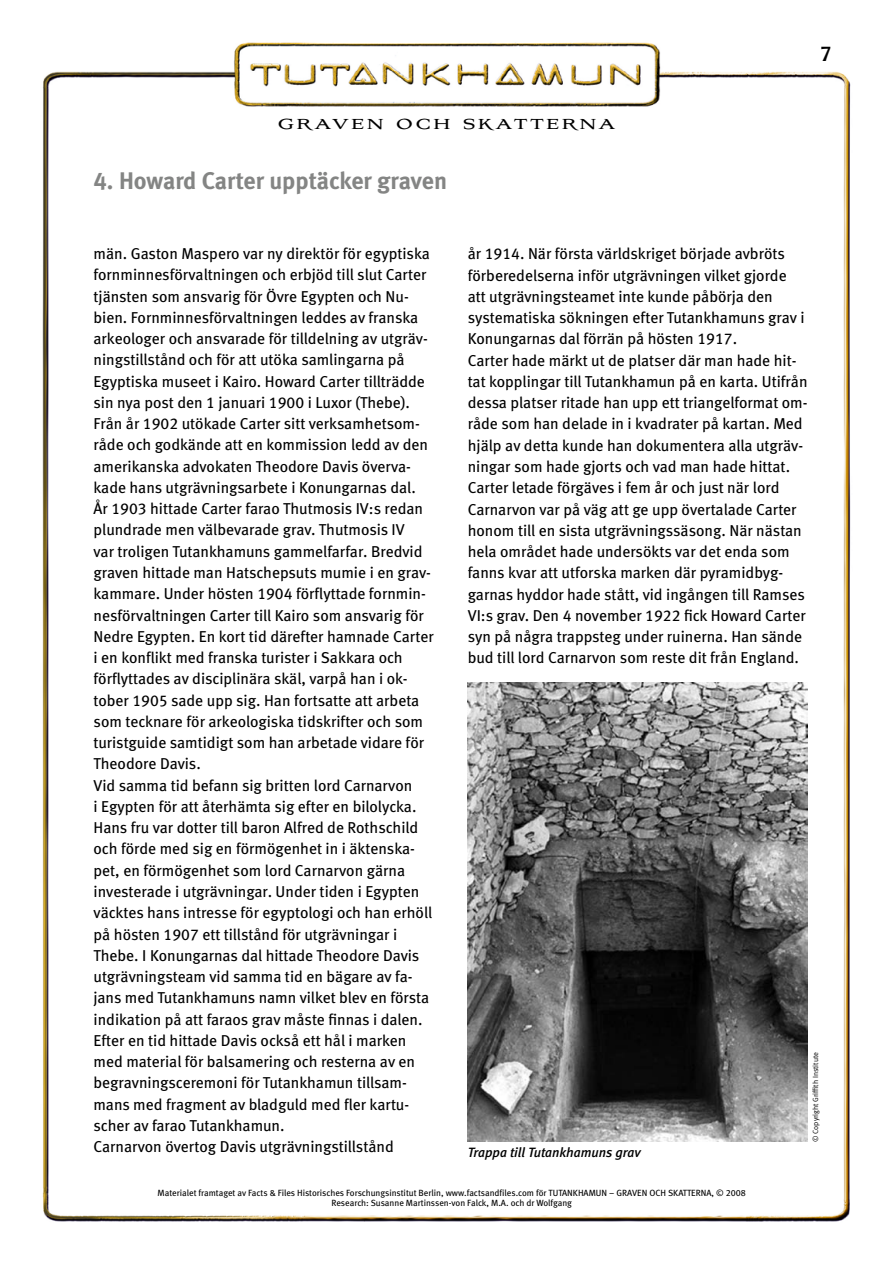
<style>
.page{position:relative;width:893px;height:1263px;background:#fff}
.page>*{position:absolute;margin:0;border:0;box-sizing:border-box;transform-origin:0 0}
.t1{font:24px "Meta Bold LF";color:#848584}
.t2{font:21px "Clearface Gothic LH";color:#000}
.t3{font:700 18px "Aviano";letter-spacing:.15em;color:#000}
.t4{font:15.75px/21.3px "Meta Book LF";color:#000}
.t5{font:italic 13.5px "Meta Medium LF";color:#000}
.t6{font:9px/10.5px "Meta Book LF";color:#000;text-align:center}
.t7{font:7.5px "Meta Normal";color:#000}
</style>
<div class="page">
<img style="left:42px;top:42px;width:809px;height:1180px">
<img style="left:468px;top:683px;width:340px;height:459px">
<p class="t3" style="left:278px;top:114px;width:339px">GRAVEN OCH SKATTERNA</p>
<h1 class="t1" style="left:94px;top:166px;width:355px">4. Howard Carter upptäcker graven</h1>
<h2 class="t2" style="left:821px;top:41px;width:12px">7</h2>
<p class="t4" style="left:94px;top:243px;width:342px">män. Gaston Maspero var ny direktör för egyptiska fornminnesförvaltningen och erbjöd till slut Carter tjänsten som ansvarig för Övre Egypten och Nu&shy;bien. Fornminnesförvaltningen leddes av franska arkeologer och ansvarade för tilldelning av utgräv&shy;ningstillstånd och för att utöka samlingarna på Egyptiska museet i Kairo. Howard Carter tillträdde sin nya post den 1 januari 1900 i Luxor (Thebe).<br>Från år 1902 utökade Carter sitt verksamhetsom&shy;råde och godkände att en kommission ledd av den amerikanska advokaten Theodore Davis överva&shy;kade hans utgrävningsarbete i Konungarnas dal.<br>År 1903 hittade Carter farao Thutmosis IV:s redan plundrade men välbevarade grav. Thutmosis IV<br>var troligen Tutankhamuns gammelfarfar. Bredvid graven hittade man Hatschepsuts mumie i en grav&shy;kammare. Under hösten 1904 förflyttade fornmin&shy;nesförvaltningen Carter till Kairo som ansvarig för Nedre Egypten. En kort tid därefter hamnade Carter i en konflikt med franska turister i Sakkara och förflyttades av disciplinära skäl, varpå han i ok&shy;tober 1905 sade upp sig. Han fortsatte att arbeta som tecknare för arkeologiska tidskrifter och som turistguide samtidigt som han arbetade vidare för Theodore Davis.<br>Vid samma tid befann sig britten lord Carnarvon<br>i Egypten för att återhämta sig efter en bilolycka.<br>Hans fru var dotter till baron Alfred de Rothschild och förde med sig en förmögenhet in i äktenska&shy;pet, en förmögenhet som lord Carnarvon gärna investerade i utgrävningar. Under tiden i Egypten väcktes hans intresse för egyptologi och han erhöll på hösten 1907 ett tillstånd för utgrävningar i Thebe. I Konungarnas dal hittade Theodore Davis utgrävningsteam vid samma tid en bägare av fa&shy;jans med Tutankhamuns namn vilket blev en första indikation på att faraos grav måste finnas i dalen.<br>Efter en tid hittade Davis också ett hål i marken med material för balsamering och resterna av en begravningsceremoni för Tutankhamun tillsam&shy;mans med fragment av bladguld med fler kartu&shy;scher av farao Tutankhamun.<br>Carnarvon övertog Davis utgrävningstillstånd</p>
<p class="t4" style="left:468px;top:243px;width:341px">år 1914. När första världskriget började avbröts förberedelserna inför utgrävningen vilket gjorde att utgrävningsteamet inte kunde påbörja den systematiska sökningen efter Tutankhamuns grav i Konungarnas dal förrän på hösten 1917.<br>Carter hade märkt ut de platser där man hade hit&shy;tat kopplingar till Tutankhamun på en karta. Utifrån dessa platser ritade han upp ett triangelformat om&shy;råde som han delade in i kvadrater på kartan. Med hjälp av detta kunde han dokumentera alla utgräv&shy;ningar som hade gjorts och vad man hade hittat.<br>Carter letade förgäves i fem år och just när lord Carnarvon var på väg att ge upp övertalade Carter honom till en sista utgrävningssäsong. När nästan hela området hade undersökts var det enda som fanns kvar att utforska marken där pyramidbyg&shy;garnas hyddor hade stått, vid ingången till Ramses VI:s grav. Den 4 november 1922 fick Howard Carter syn på några trappsteg under ruinerna. Han sände bud till lord Carnarvon som reste dit från England.</p>
<p class="t7" style="left:811px;top:1142px;width:91px;rotate:-90deg">© Copyright Griffith Institute</p>
<p class="t5" style="left:468px;top:1144px;width:174px">Trappa till Tutankhamuns grav</p>
<p class="t6" style="left:158px;top:1187px;width:590px">Materialet framtaget av Facts &amp; Files Historisches Forschungsinstitut Berlin, www.factsandfiles.com för TUTANKHAMUN – GRAVEN OCH SKATTERNA, © 2008<br>Research: Susanne Martinssen-von Falck, M.A. och dr Wolfgang</p>
</div>
